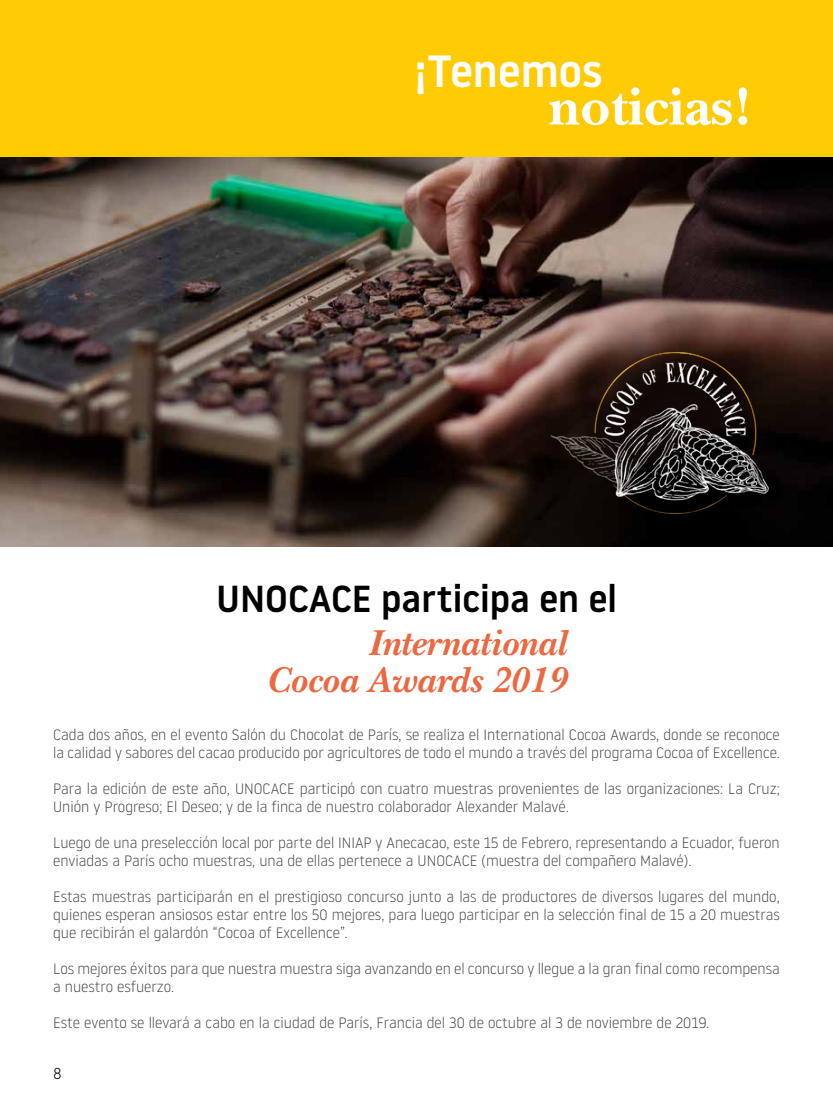
<style>
.page{position:relative;width:833px;height:1117px;background:#fff}
.page>*{position:absolute;margin:0;border:0;box-sizing:border-box;transform-origin:0 0}
.t1{font:700 55px "New Baskerville Std";color:#fff}
.t2{font:500 45px "Noway";color:#fff}
.t3{font:italic 700 37.5px/36.2px "New Baskerville Std";color:#eb6841;text-align:right}
.t4{font:500 37.5px "Noway";color:#000}
.t5{font:300 16.25px "DIN Next LT Pro";color:#000}
.t6{font:300 15px/18px "Noway";color:#414042}
</style>
<div class="page">
<img style="left:0;top:157px;width:833px;height:389px">
<div style="left:554px;top:354px;width:229px;height:174px;background:#000"></div>
<img style="left:549px;top:349px;width:253px;height:166px">
<div style="left:0;top:0;width:833px;height:157px;background:#ffcb05"></div>
<h2 class="t2" style="left:415px;top:40px;width:189px">¡Tenemos</h2>
<h1 class="t1" style="left:549px;top:74px;width:205px">noticias!</h1>
<h3 class="t4" style="left:216px;top:573px;width:402px">UNOCACE participa en el</h3>
<h3 class="t3" style="left:267px;top:625px;width:301px">International<br>Cocoa Awards 2019</h3>
<p class="t6" style="left:53px;top:725px;width:728px">Cada dos años, en el evento Salón du Chocolat de París, se realiza el International Cocoa Awards, donde se reconoce la calidad y sabores del cacao producido por agricultores de todo el mundo a través del programa Cocoa of Excellence.</p>
<p class="t6" style="left:53px;top:779px;width:728px">Para la edición de este año, UNOCACE participó con cuatro muestras provenientes de las organizaciones: La Cruz;<br>Unión y Progreso; El Deseo; y de la finca de nuestro colaborador Alexander Malavé.</p>
<p class="t6" style="left:53px;top:833px;width:728px">Luego de una preselección local por parte del INIAP y Anecacao, este 15 de Febrero, representando a Ecuador, fueron enviadas a París ocho muestras, una de ellas pertenece a UNOCACE (muestra del compañero Malavé).</p>
<p class="t6" style="left:53px;top:887px;width:728px;text-align:justify">Estas muestras participarán en el prestigioso concurso junto a las de productores de diversos lugares del mundo, quienes esperan ansiosos estar entre los 50 mejores, para luego participar en la selección final de 15 a 20 muestras que recibirán el galardón “Cocoa of Excellence”.</p>
<p class="t6" style="left:53px;top:959px;width:728px">Los mejores éxitos para que nuestra muestra siga avanzando en el concurso y llegue a la gran final como recompensa a nuestro esfuerzo.</p>
<p class="t6" style="left:53px;top:1013px;width:657px">Este evento se llevará a cabo en la ciudad de París, Francia del 30 de octubre al 3 de noviembre de 2019.</p>
<p class="t5" style="left:53px;top:1063px;width:10px">8</p>
</div>
